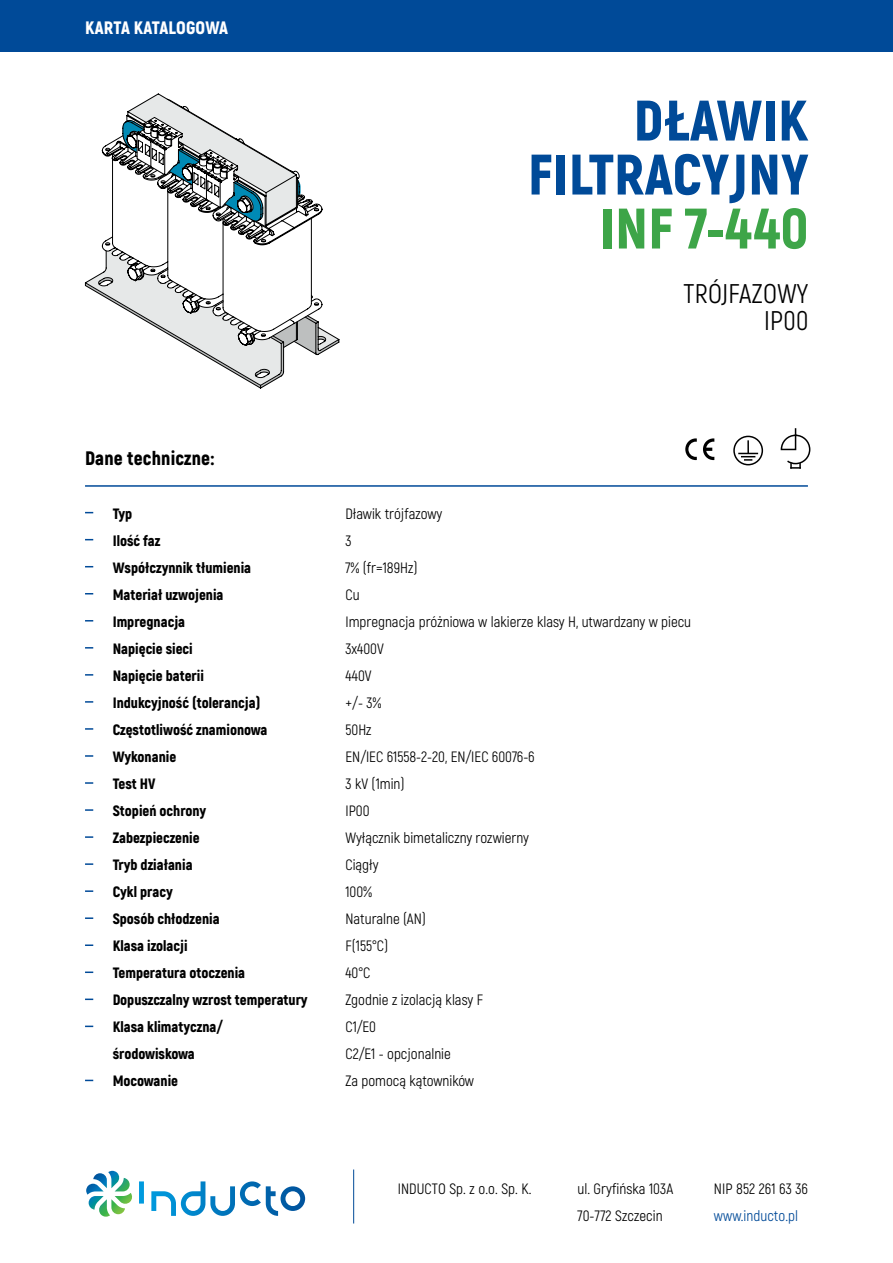
<style>
.page{position:relative;width:893px;height:1263px;background:#fff}
.page>*{position:absolute;margin:0;border:0;box-sizing:border-box;transform-origin:0 0}
.t1{font:900 57px/54px "Akrobat";letter-spacing:.01em;color:#004a98;text-align:right}
.t2{font:900 57px "Akrobat";letter-spacing:.01em;color:#3da548}
.t3{font:27px/27px "Akrobat";letter-spacing:.01em;color:#000;text-align:right}
.t4{font:900 19.5px "Akrobat";letter-spacing:.01em;color:#000}
.t5{font:900 18px "Akrobat";letter-spacing:.01em;color:#fff}
.t6{font:15px/27px "Akrobat";color:#000}
.t7{font:900 15px/27px "Akrobat";color:#000}
.t8{font:15px "Akrobat";letter-spacing:.005em;color:#004a98}
</style>
<div class="page">
<svg style="left:780px;top:428px;width:31px;height:41px"></svg>
<div style="left:0;top:0;width:893px;height:52px;background:#004a98"></div>
<svg style="left:703px;top:438px;width:11px;height:22px"></svg>
<svg style="left:685px;top:438px;width:12px;height:22px"></svg>
<div style="left:733px;top:436px;width:30px;height:29px;border:2px solid #000;border-radius:50%"></div>
<svg style="left:738px;top:440px;width:20px;height:21px"></svg>
<svg style="left:139px;top:1181px;width:166px;height:35px"></svg>
<svg style="left:86px;top:1171px;width:46px;height:45px"></svg>
<hr style="left:353px;top:1169px;width:1px;height:54px;background:#004a98">
<hr style="left:85px;top:485px;width:723px;height:2px;background:#004a98">
<svg style="left:85px;top:728px;width:8px;height:2px"></svg>
<svg style="left:85px;top:917px;width:8px;height:2px"></svg>
<svg style="left:85px;top:1025px;width:8px;height:2px"></svg>
<svg style="left:85px;top:755px;width:8px;height:2px"></svg>
<svg style="left:85px;top:944px;width:8px;height:2px"></svg>
<svg style="left:85px;top:782px;width:8px;height:2px"></svg>
<svg style="left:85px;top:971px;width:8px;height:2px"></svg>
<svg style="left:85px;top:701px;width:8px;height:2px"></svg>
<svg style="left:85px;top:890px;width:8px;height:2px"></svg>
<svg style="left:85px;top:998px;width:8px;height:2px"></svg>
<svg style="left:85px;top:674px;width:8px;height:2px"></svg>
<svg style="left:85px;top:863px;width:8px;height:2px"></svg>
<svg style="left:85px;top:809px;width:8px;height:2px"></svg>
<svg style="left:85px;top:836px;width:8px;height:2px"></svg>
<svg style="left:85px;top:93px;width:254px;height:295px"></svg>
<p class="t5" style="left:85px;top:16px;width:145px">KARTA KATALOGOWA</p>
<h3 class="t4" style="left:85px;top:445px;width:131px">Dane techniczne:</h3>
<h1 class="t1" style="left:528px;top:93px;width:282px">DŁAWIK<br>FILTRACYJNY</h1>
<h1 class="t2" style="left:600px;top:192px;width:210px">INF 7-440</h1>
<h2 class="t3" style="left:683px;top:280px;width:126px">TRÓJFAZOWY<br>IP00</h2>
<p class="t7" style="left:113px;top:500px;width:197px">Typ<br>Ilość faz<br>Współczynnik tłumienia<br>Materiał uzwojenia<br>Impregnacja<br>Napięcie sieci<br>Napięcie baterii<br>Indukcyjność (tolerancja)<br>Częstotliwość znamionowa<br>Wykonanie<br>Test HV<br>Stopień ochrony<br>Zabezpieczenie<br>Tryb działania<br>Cykl pracy<br>Sposób chłodzenia<br>Klasa izolacji<br>Temperatura otoczenia<br>Dopuszczalny wzrost temperatury<br>Klasa klimatyczna/ środowiskowa<br>Mocowanie</p>
<p class="t6" style="left:345px;top:500px;width:347px">Dławik trójfazowy<br>3<br>7% (fr=189Hz)<br>Cu<br>Impregnacja próżniowa w lakierze klasy H, utwardzany w piecu<br>3x400V<br>440V<br>+/- 3%<br>50Hz<br>EN/IEC 61558-2-20, EN/IEC 60076-6<br>3 kV (1min)<br>IP00<br>Wyłącznik bimetaliczny rozwierny<br>Ciągły<br>100%<br>Naturalne (AN)<br>F(155°C)<br>40°C<br>Zgodnie z izolacją klasy F<br>C1/E0<br>C2/E1 - opcjonalnie<br>Za pomocą kątowników</p>
<p class="t6" style="left:577px;top:1175px;width:97px">ul. Gryfińska 103A<br>70-772 Szczecin</p>
<p class="t6" style="left:398px;top:1175px;width:135px">INDUCTO Sp. z o.o. Sp. K.</p>
<p class="t6" style="left:714px;top:1175px;width:96px">NIP 852 261 63 36</p>
<p class="t8" style="left:714px;top:1206px;width:86px">www.inducto.pl</p>
</div>
